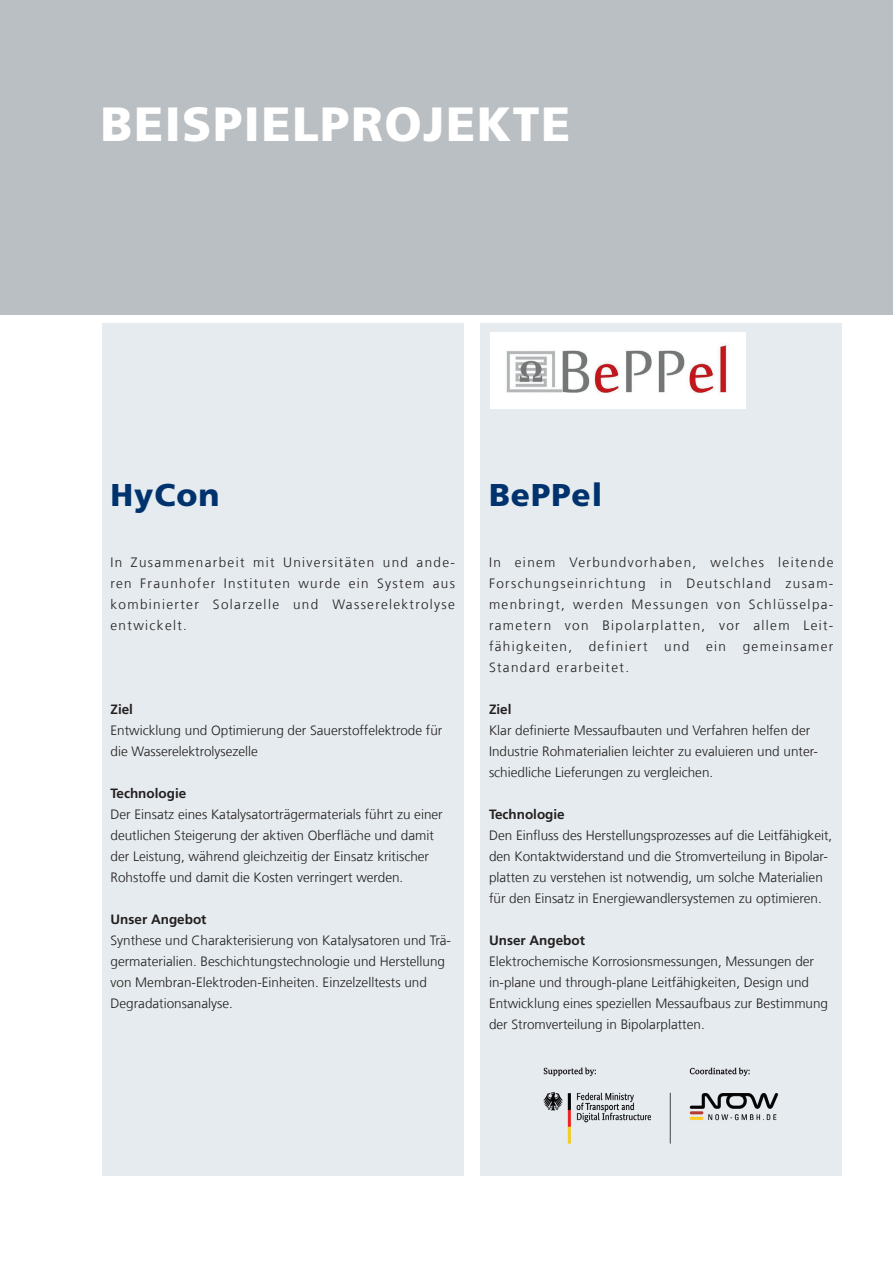
<style>
.page{position:relative;width:893px;height:1263px;background:#fff}
.page>*{position:absolute;margin:0;border:0;box-sizing:border-box;transform-origin:0 0}
.t1{font:900 48px "Frutiger LT Com";letter-spacing:.03em;color:#fff}
.t2{font:900 31.5px "Frutiger LT Com";letter-spacing:.03em;color:#00326d}
.t3{font:300 13.5px/21px "Frutiger LT Com";color:#231f20}
.t4{font:700 13.5px "Frutiger LT Com";color:#231f20}
</style>
<div class="page">
<div style="left:480px;top:323px;width:362px;height:853px;background:#e5ebee"></div>
<div style="left:102px;top:323px;width:361px;height:853px;background:#e5ebee"></div>
<div style="left:0;top:0;width:893px;height:315px;background:#babfc3"></div>
<img style="left:491px;top:333px;width:255px;height:76px">
<img style="left:543px;top:1067px;width:236px;height:77px">
<h1 class="t1" style="left:101px;top:95px;width:471px">BEISPIELPROJEKTE</h1>
<h2 class="t2" style="left:111px;top:476px;width:110px">HyCon</h2>
<p class="t3" style="left:111px;top:552px;width:346px;text-align:justify">In Zusammenarbeit mit Universitäten und ande&shy;ren Fraunhofer Instituten wurde ein System aus kombinierter Solarzelle und Wasserelektrolyse entwickelt.</p>
<p class="t4" style="left:111px;top:701px;width:24px">Ziel</p>
<p class="t3" style="left:111px;top:720px;width:333px">Entwicklung und Optimierung der Sauerstoffelektrode für die Wasserelektrolysezelle</p>
<p class="t4" style="left:111px;top:785px;width:77px">Technologie</p>
<p class="t3" style="left:111px;top:804px;width:334px">Der Einsatz eines Katalysatorträgermaterials führt zu einer deutlichen Steigerung der aktiven Oberfläche und damit der Leistung, während gleichzeitig der Einsatz kritischer Rohstoffe und damit die Kosten verringert werden.</p>
<p class="t4" style="left:111px;top:911px;width:97px">Unser Angebot</p>
<p class="t3" style="left:111px;top:930px;width:342px">Synthese und Charakterisierung von Katalysatoren und Trä&shy;germaterialien. Beschichtungstechnologie und Herstellung von Membran-Elektroden-Einheiten. Einzelzelltests und Degradationsanalyse.</p>
<h2 class="t2" style="left:489px;top:476px;width:115px">BePPel</h2>
<p class="t3" style="left:489px;top:552px;width:346px;text-align:justify">In einem Verbundvorhaben, welches leitende Forschungseinrichtung in Deutschland zusam&shy;menbringt, werden Messungen von Schlüsselpa&shy;rametern von Bipolarplatten, vor allem Leit&shy;fähigkeiten, definiert und ein gemeinsamer Standard erarbeitet.</p>
<p class="t4" style="left:489px;top:701px;width:24px">Ziel</p>
<p class="t3" style="left:489px;top:720px;width:331px">Klar definierte Messaufbauten und Verfahren helfen der<br>Industrie Rohmaterialien leichter zu evaluieren und unter&shy;schiedliche Lieferungen zu vergleichen.</p>
<p class="t4" style="left:489px;top:806px;width:77px">Technologie</p>
<p class="t3" style="left:489px;top:825px;width:345px">Den Einfluss des Herstellungsprozesses auf die Leitfähigkeit, den Kontaktwiderstand und die Stromverteilung in Bipolar&shy;platten zu verstehen ist notwendig, um solche Materialien für den Einsatz in Energiewandlersystemen zu optimieren.</p>
<p class="t4" style="left:489px;top:932px;width:97px">Unser Angebot</p>
<p class="t3" style="left:489px;top:951px;width:341px">Elektrochemische Korrosionsmessungen, Messungen der in-plane und through-plane Leitfähigkeiten, Design und Entwicklung eines speziellen Messaufbaus zur Bestimmung der Stromverteilung in Bipolarplatten.</p>
</div>
